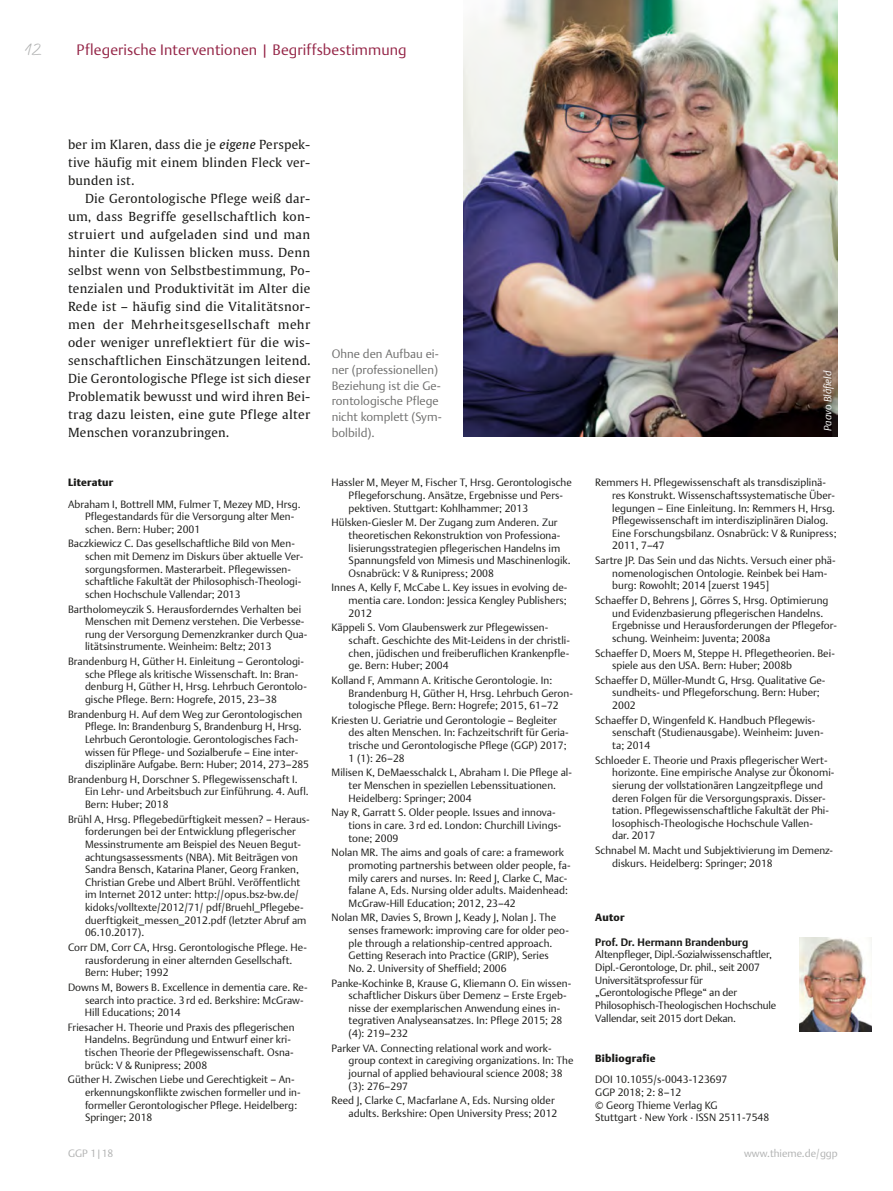
<style>
.page{position:relative;width:893px;height:1191px;background:#fff}
.page>*{position:absolute;margin:0;border:0;box-sizing:border-box;transform-origin:0 0}
.t1{font:16.5px "Thieme Script";color:#b1b2b2}
.t2{font:300 15px "Thieme Argo 2011";letter-spacing:.005em;color:#942446}
.t3{font:12.45px/18px "Thieme Gulliver 2011";letter-spacing:.02em;color:#1a1a18;text-align:justify}
.t4{font:300 12px/15.8px "Thieme Argo 2011";color:#6f6f6e}
.t5{font:300 10.5px/12.6px "Thieme Argo 2011";color:#1a1a18}
.t6{font:900 10.5px "Thieme Argo 2011";letter-spacing:.02em;color:#1a1a18}
.t7{font:700 10.5px "Thieme Argo 2011";color:#1a1a18}
.t8{font:300 10.5px "Thieme Argo 2011";color:#b1b2b2}
.t9{font:italic 300 10.5px "Thieme Argo 2011";color:#fff}
.s1{font-style:italic}
</style>
<div class="page">
<img style="left:799px;top:937px;width:73px;height:94px">
<img style="left:463px;top:0;width:375px;height:437px">
<h1 class="t1" style="left:26px;top:40px;width:18px">12</h1>
<h2 class="t2" style="left:77px;top:40px;width:332px">Pflegerische Interventionen | Begriffsbestimmung</h2>
<p class="t3" style="left:68px;top:135px;width:244px">ber im Klaren, dass die je <span class="s1">eigene</span> Perspek&shy;tive häufig mit einem blinden Fleck ver&shy;bunden ist.</p>
<p class="t3" style="left:68px;top:189px;width:244px;text-indent:17px">Die Gerontologische Pflege weiß dar&shy;um, dass Begriffe gesellschaftlich kon&shy;struiert und aufgeladen sind und man hinter die Kulissen blicken muss. Denn selbst wenn von Selbstbestimmung, Po&shy;tenzialen und Produktivität im Alter die Rede ist – häufig sind die Vitalitätsnor&shy;men der Mehrheitsgesellschaft mehr oder weniger unreflektiert für die wis&shy;senschaftlichen Einschätzungen leitend.<br>Die Gerontologische Pflege ist sich dieser Problematik bewusst und wird ihren Bei&shy;trag dazu leisten, eine gute Pflege alter Menschen voranzubringen.</p>
<p class="t6" style="left:68px;top:476px;width:47px">Literatur</p>
<p class="t5" style="left:85px;top:497px;width:217px;text-indent:-17px">Abraham I, Bottrell MM, Fulmer T, Mezey MD, Hrsg.<br>Pflegestandards für die Versorgung alter Men&shy;schen. Bern: Huber; 2001</p>
<p class="t5" style="left:85px;top:537px;width:220px;text-indent:-17px">Baczkiewicz C. Das gesellschaftliche Bild von Men&shy;schen mit Demenz im Diskurs über aktuelle Ver&shy;sorgungsformen. Masterarbeit. Pflegewissen&shy;schaftliche Fakultät der Philosophisch-Theologi&shy;schen Hochschule Vallendar; 2013</p>
<p class="t5" style="left:85px;top:602px;width:224px;text-indent:-17px">Bartholomeyczik S. Herausforderndes Verhalten bei Menschen mit Demenz verstehen. Die Verbesse&shy;rung der Versorgung Demenzkranker durch Qua&shy;litätsinstrumente. Weinheim: Beltz; 2013</p>
<p class="t5" style="left:85px;top:655px;width:224px;text-indent:-17px">Brandenburg H, Güther H. Einleitung – Gerontologi&shy;sche Pflege als kritische Wissenschaft. In: Bran&shy;denburg H, Güther H, Hrsg. Lehrbuch Gerontolo&shy;gische Pflege. Bern: Hogrefe, 2015, 23–38</p>
<p class="t5" style="left:85px;top:707px;width:226px;text-indent:-17px">Brandenburg H. Auf dem Weg zur Gerontologischen Pflege. In: Brandenburg S, Brandenburg H, Hrsg.<br>Lehrbuch Gerontologie. Gerontologisches Fach&shy;wissen für Pflege- und Sozialberufe – Eine inter&shy;disziplinäre Aufgabe. Bern: Huber; 2014, 273–285</p>
<p class="t5" style="left:85px;top:772px;width:225px;text-indent:-17px">Brandenburg H, Dorschner S. Pflegewissenschaft I.<br>Ein Lehr- und Arbeitsbuch zur Einführung. 4. Aufl.<br>Bern: Huber; 2018</p>
<p class="t5" style="left:85px;top:812px;width:226px;text-indent:-17px">Brühl A, Hrsg. Pflegebedürftigkeit messen? – Heraus&shy;forderungen bei der Entwicklung pflegerischer Messinstrumente am Beispiel des Neuen Begut&shy;achtungsassessments (NBA). Mit Beiträgen von Sandra Bensch, Katarina Planer, Georg Franken, Christian Grebe und Albert Brühl. Veröffentlicht im Internet 2012 unter: http://opus.bsz-bw.de/ kidoks/volltexte/2012/71/ pdf/Bruehl_Pflegebe&shy;duerftigkeit_messen_2012.pdf (letzter Abruf am 06.10.2017).</p>
<p class="t5" style="left:85px;top:940px;width:223px;text-indent:-17px">Corr DM, Corr CA, Hrsg. Gerontologische Pflege. He&shy;rausforderung in einer alternden Gesellschaft.<br>Bern: Huber; 1992</p>
<p class="t5" style="left:85px;top:980px;width:224px;text-indent:-17px">Downs M, Bowers B. Excellence in dementia care. Re&shy;search into practice. 3rd ed. Berkshire: McGraw-<br>Hill Educations; 2014</p>
<p class="t5" style="left:85px;top:1020px;width:211px;text-indent:-17px">Friesacher H. Theorie und Praxis des pflegerischen Handelns. Begründung und Entwurf einer kri&shy;tischen Theorie der Pflegewissenschaft. Osna&shy;brück: V &amp; Runipress; 2008</p>
<p class="t5" style="left:85px;top:1073px;width:217px;text-indent:-17px">Güther H. Zwischen Liebe und Gerechtigkeit – An&shy;erkennungskonflikte zwischen formeller und in&shy;formeller Gerontologischer Pflege. Heidelberg:<br>Springer; 2018</p>
<p class="t4" style="left:332px;top:346px;width:112px">Ohne den Aufbau ei&shy;ner (professionellen)<br>Beziehung ist die Ge&shy;rontologische Pflege nicht komplett (Sym&shy;bolbild).</p>
<p class="t5" style="left:349px;top:476px;width:225px;text-indent:-17px">Hassler M, Meyer M, Fischer T, Hrsg. Gerontologische<br>Pflegeforschung. Ansätze, Ergebnisse und Pers&shy;pektiven. Stuttgart: Kohlhammer; 2013</p>
<p class="t5" style="left:349px;top:516px;width:224px;text-indent:-17px">Hülsken-Giesler M. Der Zugang zum Anderen. Zur theoretischen Rekonstruktion von Professiona&shy;lisierungsstrategien pflegerischen Handelns im Spannungsfeld von Mimesis und Maschinenlogik.<br>Osnabrück: V &amp; Runipress; 2008</p>
<p class="t5" style="left:349px;top:581px;width:220px;text-align:justify;text-indent:-17px">Innes A, Kelly F, McCabe L. Key issues in evolving de&shy;mentia care. London: Jessica Kengley Publishers; 2012</p>
<p class="t5" style="left:349px;top:621px;width:223px;text-indent:-17px">Käppeli S. Vom Glaubenswerk zur Pflegewissen&shy;schaft. Geschichte des Mit-Leidens in der christli&shy;chen, jüdischen und freiberuflichen Krankenpfle&shy;ge. Bern: Huber; 2004</p>
<p class="t5" style="left:349px;top:673px;width:226px;text-indent:-17px">Kolland F, Ammann A. Kritische Gerontologie. In:<br>Brandenburg H, Güther H, Hrsg. Lehrbuch Geron&shy;tologische Pflege. Bern: Hogrefe; 2015, 61–72</p>
<p class="t5" style="left:349px;top:713px;width:222px;text-indent:-17px">Kriesten U. Geriatrie und Gerontologie – Begleiter des alten Menschen. In: Fachzeitschrift für Geria&shy;trische und Gerontologische Pflege (GGP) 2017; 1 (1): 26–28</p>
<p class="t5" style="left:349px;top:766px;width:225px;text-indent:-17px">Milisen K, DeMaesschalck L, Abraham I. Die Pflege al&shy;ter Menschen in speziellen Lebenssituationen.<br>Heidelberg: Springer; 2004</p>
<p class="t5" style="left:349px;top:806px;width:214px;text-indent:-17px">Nay R, Garratt S. Older people. Issues and innova&shy;tions in care. 3rd ed. London: Churchill Livings&shy;tone; 2009</p>
<p class="t5" style="left:349px;top:846px;width:224px;text-indent:-17px">Nolan MR. The aims and goals of care: a framework promoting partnershis between older people, fa&shy;mily carers and nurses. In: Reed J, Clarke C, Mac&shy;falane A, Eds. Nursing older adults. Maidenhead:<br>McGraw-Hill Education; 2012, 23–42</p>
<p class="t5" style="left:349px;top:911px;width:222px;text-indent:-17px">Nolan MR, Davies S, Brown J, Keady J, Nolan J. The senses framework: improving care for older peo&shy;ple through a relationship-centred approach.<br>Getting Reserach into Practice (GRIP), Series<br>No. 2. University of Sheffield; 2006</p>
<p class="t5" style="left:349px;top:976px;width:224px;text-indent:-17px">Panke-Kochinke B, Krause G, Kliemann O. Ein wissen&shy;schaftlicher Diskurs über Demenz – Erste Ergeb&shy;nisse der exemplarischen Anwendung eines in&shy;tegrativen Analyseansatzes. In: Pflege 2015; 28 (4): 219–232</p>
<p class="t5" style="left:349px;top:1041px;width:226px;text-indent:-17px">Parker VA. Connecting relational work and work&shy;group context in caregiving organizations. In: The journal of applied behavioural science 2008; 38 (3): 276–297</p>
<p class="t5" style="left:332px;top:1094px;width:227px;text-align:right">Reed J, Clarke C, Macfarlane A, Eds. Nursing older adults. Berkshire: Open University Press; 2012</p>
<p class="t9" style="left:821px;top:430px;width:61px;rotate:-90deg">Paavo Blåfield</p>
<p class="t5" style="left:612px;top:476px;width:226px;text-indent:-17px">Remmers H. Pflegewissenschaft als transdisziplinä&shy;res Konstrukt. Wissenschaftssystematische Über&shy;legungen – Eine Einleitung. In: Remmers H, Hrsg.<br>Pflegewissenschaft im interdisziplinären Dialog.<br>Eine Forschungsbilanz. Osnabrück: V &amp; Runipress; 2011, 7–47</p>
<p class="t5" style="left:612px;top:554px;width:225px;text-indent:-17px">Sartre JP. Das Sein und das Nichts. Versuch einer phä&shy;nomenologischen Ontologie. Reinbek bei Ham&shy;burg: Rowohlt; 2014 [zuerst 1945]</p>
<p class="t5" style="left:612px;top:594px;width:226px;text-indent:-17px">Schaeffer D, Behrens J, Görres S, Hrsg. Optimierung und Evidenzbasierung pflegerischen Handelns.<br>Ergebnisse und Herausforderungen der Pflegefor&shy;schung. Weinheim: Juventa; 2008a</p>
<p class="t5" style="left:612px;top:646px;width:224px;text-indent:-17px">Schaeffer D, Moers M, Steppe H. Pflegetheorien. Bei&shy;spiele aus den USA. Bern: Huber; 2008b</p>
<p class="t5" style="left:612px;top:673px;width:215px;text-indent:-17px">Schaeffer D, Müller-Mundt G, Hrsg. Qualitative Ge&shy;sundheits- und Pflegeforschung. Bern: Huber;<br>2002</p>
<p class="t5" style="left:612px;top:713px;width:213px;text-indent:-17px">Schaeffer D, Wingenfeld K. Handbuch Pflegewis&shy;senschaft (Studienausgabe). Weinheim: Juven&shy;ta; 2014</p>
<p class="t5" style="left:612px;top:753px;width:224px;text-indent:-17px">Schloeder E. Theorie und Praxis pflegerischer Wert&shy;horizonte. Eine empirische Analyse zur Ökonomi&shy;sierung der vollstationären Langzeitpflege und deren Folgen für die Versorgungspraxis. Disser&shy;tation. Pflegewissenschaftliche Fakultät der Phi&shy;losophisch-Theologische Hochschule Vallen-<br>dar. 2017</p>
<p class="t5" style="left:612px;top:844px;width:222px;text-indent:-17px">Schnabel M. Macht und Subjektivierung im Demenz&shy;diskurs. Heidelberg: Springer; 2018</p>
<p class="t6" style="left:595px;top:910px;width:31px">Autor</p>
<p class="t7" style="left:595px;top:935px;width:155px">Prof. Dr. Hermann Brandenburg</p>
<p class="t5" style="left:595px;top:948px;width:182px">Altenpfleger, Dipl.-Sozialwissenschaftler, Dipl.-Gerontologe, Dr. phil., seit 2007<br>Universitätsprofessur für „Gerontologische Pflege“ an der Philosophisch-Theologischen Hochschule Vallendar, seit 2015 dort Dekan.</p>
<p class="t6" style="left:595px;top:1051px;width:62px">Bibliografie</p>
<p class="t5" style="left:595px;top:1073px;width:175px">DOI 10.1055/s-0043-123697<br>GGP 2018; 2: 8–12<br>© Georg Thieme Verlag KG<br>Stuttgart · New York · ISSN 2511-7548</p>
<p class="t8" style="left:68px;top:1146px;width:47px">GGP 1|18</p>
<p class="t8" style="left:744px;top:1146px;width:95px">www.thieme.de/ggp</p>
</div>
